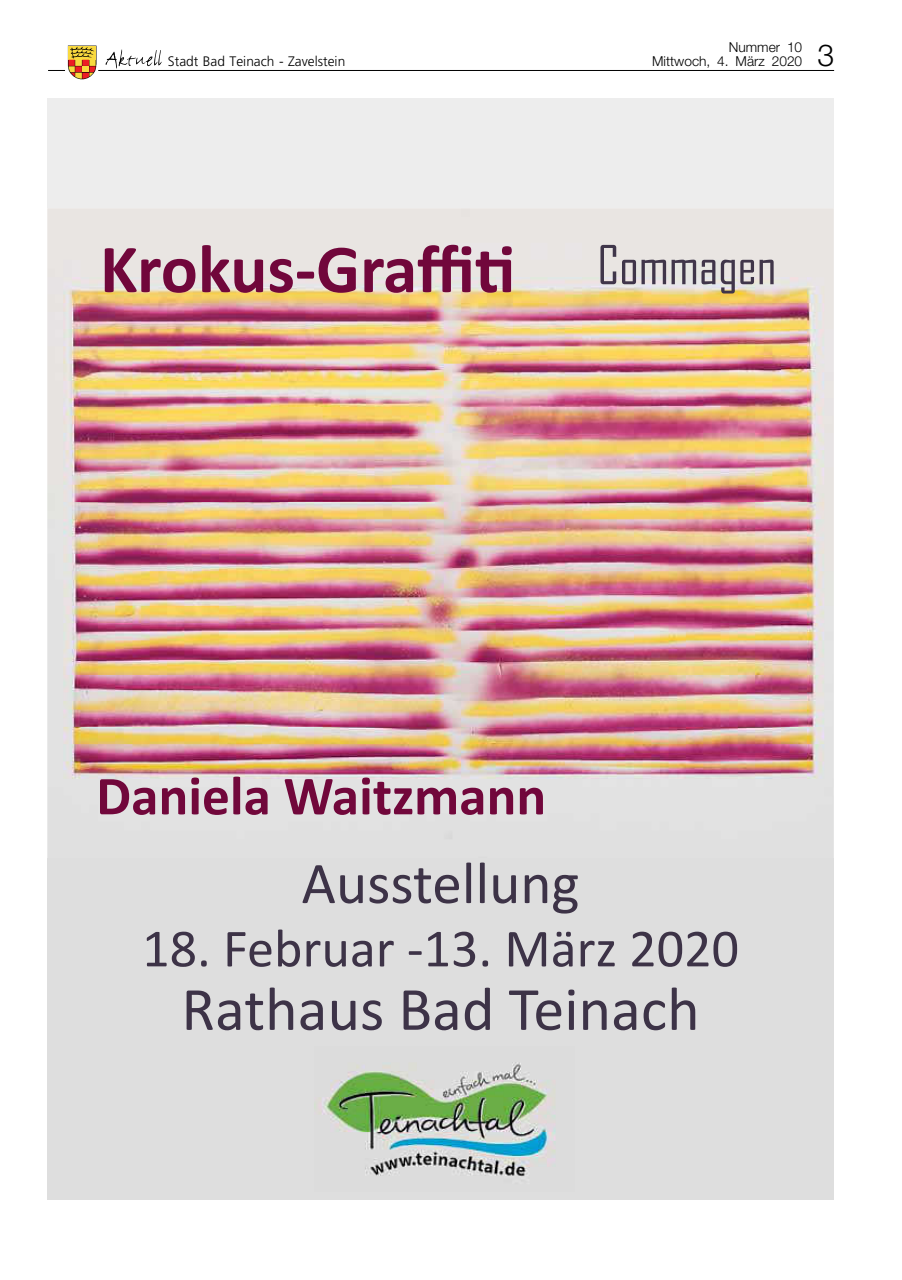
<style>
.page{position:relative;width:902px;height:1280px;background:#fff}
.page>*{position:absolute;margin:0;border:0;box-sizing:border-box;transform-origin:0 0}
.t1{font:700 69px "Calibri";letter-spacing:-.01em;color:#71073b}
.t2{font:62.1px "Calibri";color:#3d3347}
.t3{font:59.4px "Calibri";color:#3d3347}
.t4{font:700 55.5px "Calibri";color:#71073b}
.t5{font:54.15px "Calibri";color:#3d3347}
.t6{font:300 13.8px "Frutiger";color:#000}
.t7{font:300 13.65px "Helvetica Neue";color:#000}
.s1{font-size:30.3px}
.s2{font-family:"Agency FB";font-weight:400;font-size:51.45px;color:#40364a}
</style>
<div class="page">
<svg style="left:106px;top:50px;width:56px;height:19px"></svg>
<hr style="left:98px;top:70px;width:736px;height:1px;background:#000">
<svg style="left:48px;top:45px;width:49px;height:35px"></svg>
<img style="left:47px;top:208px;width:786px;height:650px">
<div style="left:47px;top:858px;width:786px;height:341px;background:#dedede"></div>
<img style="left:314px;top:1062px;width:242px;height:114px">
<div style="left:47px;top:98px;width:786px;height:109px;background:#ededed"></div>
<hr style="left:47px;top:207px;width:786px;height:1px;background:#ededed">
<p class="t7" style="left:728px;top:39px;width:75px">Nummer 10</p>
<p class="t6" style="left:168px;top:53px;width:179px">Stadt Bad Teinach - Zavelstein</p>
<p class="t7" style="left:652px;top:53px;width:184px">Mittwoch, 4. März 2020 <span class="s1">3</span></p>
<h1 class="t1" style="left:100px;top:225px;width:677px">Krokus-Graffiti <span class="s2">Commagen</span></h1>
<h3 class="t4" style="left:96px;top:760px;width:451px">Daniela Waitzmann</h3>
<h3 class="t3" style="left:301px;top:846px;width:279px">Ausstellung</h3>
<h3 class="t5" style="left:142px;top:914px;width:598px">18. Februar -13. März 2020</h3>
<h2 class="t2" style="left:181px;top:970px;width:520px">Rathaus Bad Teinach</h2>
</div>
